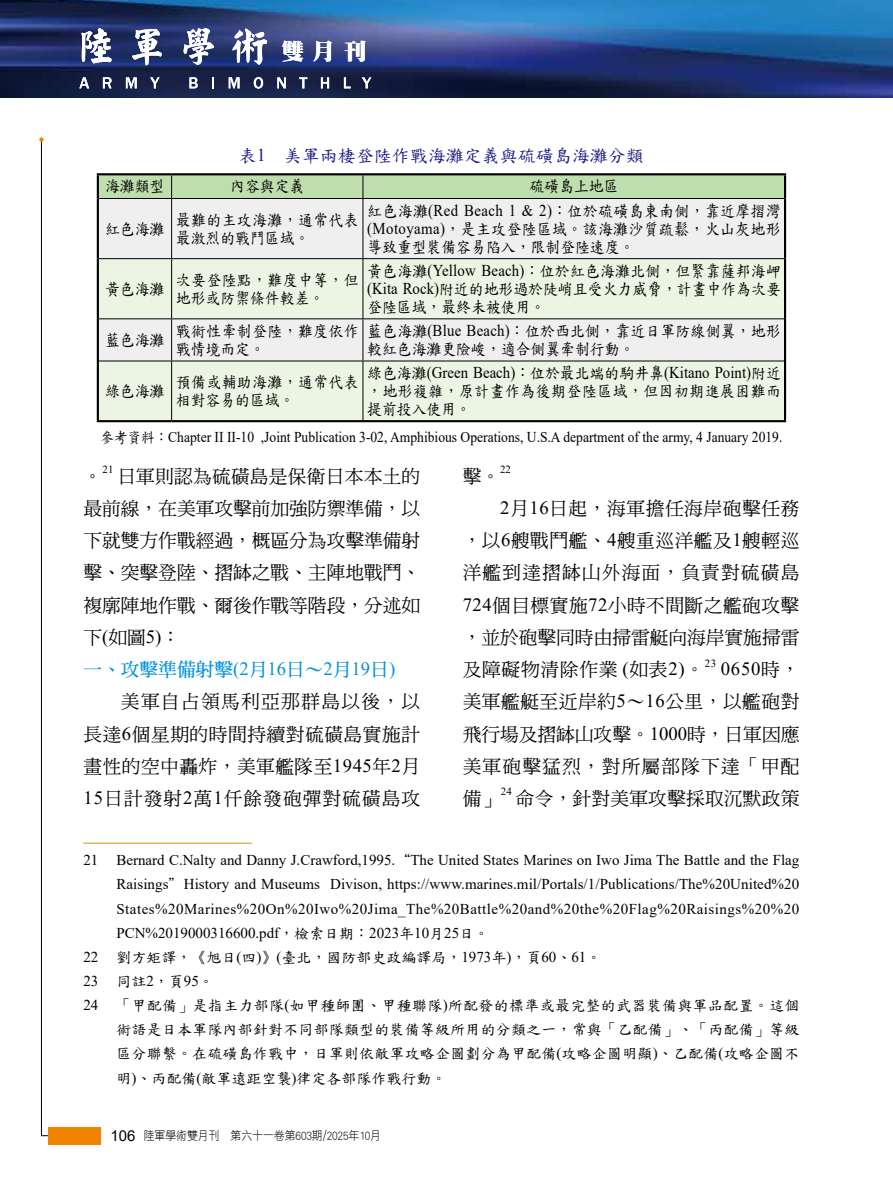
<style>
.page{position:relative;width:893px;height:1191px;background:#fff}
.page>*{position:absolute;margin:0;border:0;box-sizing:border-box;transform-origin:0 0}
.t1{font:22.5px "DF Ming W12 WIN BF";color:#fff}
.t2{font:18.75px/32.2px "DF Ming Md HK BF";letter-spacing:.025em;color:#000;text-align:justify}
.t3{font:18.75px "DF Ming Bd HK BF";color:#0091db}
.t4{font:18.75px "Times New Roman";color:#000}
.t5{font:18px "DF Kai Shu SB Estd BF";color:#1b1c80}
.t6{font:16.5px/18px "DF Kai Shu SB Estd BF";color:#000;text-align:justify;scale:.9 1}
.t7{font:16.5px/18px "DF Kai Shu SB Estd BF";letter-spacing:.03em;color:#000;scale:.9 1}
.t8{font:16.5px "Times New Roman";color:#000;scale:.9 1}
.t9{font:16.5px/18px "DF Kai Shu SB Estd BF";letter-spacing:.035em;color:#000;scale:.9 1}
.t10{font:15px/24.2px "Times New Roman";color:#000;text-align:justify}
.t11{font:15px/24.2px "DF Kai Shu SB Estd BF";letter-spacing:.01em;color:#000;text-align:justify}
.t12{font:15px "Times New Roman";color:#000;scale:.9 1}
.t13{font:12px "DF Hei Lt HKP BF";color:#000;scale:.9 1}
.t14{font:10.95px "Times New Roman";letter-spacing:.01em;color:#000}
.s1{font-family:"Times New Roman"}
.s2{font-family:"DF Kai Shu SB Estd BF"}
.s3{font-family:"DF Ming Md HK BF"}
.s4{font-family:"Arial";font-size:15px}
</style>
<div class="page">
<img style="left:0;top:0;width:893px;height:97px">
<svg style="left:79px;top:77px;width:10px;height:11px"></svg>
<svg style="left:103px;top:77px;width:9px;height:11px"></svg>
<svg style="left:126px;top:77px;width:11px;height:11px"></svg>
<svg style="left:150px;top:77px;width:10px;height:11px"></svg>
<svg style="left:189px;top:77px;width:9px;height:11px"></svg>
<svg style="left:212px;top:77px;width:2px;height:11px"></svg>
<svg style="left:229px;top:77px;width:11px;height:11px"></svg>
<svg style="left:254px;top:77px;width:9px;height:12px"></svg>
<svg style="left:277px;top:77px;width:9px;height:11px"></svg>
<svg style="left:299px;top:77px;width:8px;height:11px"></svg>
<svg style="left:321px;top:77px;width:8px;height:11px"></svg>
<svg style="left:344px;top:77px;width:7px;height:11px"></svg>
<svg style="left:362px;top:77px;width:9px;height:11px"></svg>
<svg style="left:81px;top:28px;width:31px;height:35px"></svg>
<svg style="left:132px;top:29px;width:30px;height:37px"></svg>
<svg style="left:184px;top:28px;width:30px;height:37px"></svg>
<svg style="left:232px;top:29px;width:35px;height:36px"></svg>
<svg style="left:41px;top:142px;width:48px;height:994px"></svg>
<div style="left:48px;top:1127px;width:53px;height:17px;background:#f08300"></div>
<svg style="left:39px;top:137px;width:5px;height:5px"></svg>
<hr style="left:83px;top:842px;width:169px;height:1px;background:#be9a11">
<div style="left:99px;top:199px;width:685px;height:59px;background:#efefef"></div>
<svg style="left:99px;top:259px;width:685px;height:161px;fill:#ecf5e3"></svg>
<div style="left:99px;top:175px;width:685px;height:23px;background:#bfdeae"></div>
<hr style="left:99px;top:198px;width:73px;height:1px;background:#000">
<hr style="left:172px;top:198px;width:191px;height:1px;background:#000">
<hr style="left:171px;top:199px;width:1px;height:59px;background:#000">
<hr style="left:363px;top:198px;width:421px;height:1px;background:#000">
<hr style="left:363px;top:199px;width:1px;height:59px;background:#000">
<hr style="left:99px;top:258px;width:73px;height:1px;background:#000">
<hr style="left:172px;top:258px;width:191px;height:1px;background:#000">
<hr style="left:171px;top:259px;width:1px;height:59px;background:#000">
<hr style="left:363px;top:258px;width:421px;height:1px;background:#000">
<hr style="left:363px;top:259px;width:1px;height:59px;background:#000">
<hr style="left:99px;top:318px;width:73px;height:1px;background:#000">
<hr style="left:172px;top:318px;width:191px;height:1px;background:#000">
<hr style="left:171px;top:319px;width:1px;height:41px;background:#000">
<hr style="left:363px;top:318px;width:421px;height:1px;background:#000">
<hr style="left:363px;top:319px;width:1px;height:41px;background:#000">
<hr style="left:99px;top:360px;width:73px;height:1px;background:#000">
<hr style="left:172px;top:360px;width:191px;height:1px;background:#000">
<hr style="left:171px;top:361px;width:1px;height:59px;background:#000">
<hr style="left:363px;top:360px;width:421px;height:1px;background:#000">
<hr style="left:363px;top:361px;width:1px;height:59px;background:#000">
<hr style="left:97px;top:173px;width:75px;height:2px;background:#000">
<hr style="left:97px;top:175px;width:2px;height:23px;background:#000">
<hr style="left:172px;top:173px;width:191px;height:2px;background:#000">
<hr style="left:363px;top:173px;width:423px;height:2px;background:#000">
<hr style="left:784px;top:175px;width:2px;height:23px;background:#000">
<hr style="left:97px;top:198px;width:2px;height:61px;background:#000">
<hr style="left:784px;top:198px;width:2px;height:61px;background:#000">
<hr style="left:97px;top:259px;width:2px;height:60px;background:#000">
<hr style="left:784px;top:259px;width:2px;height:60px;background:#000">
<hr style="left:97px;top:319px;width:2px;height:42px;background:#000">
<hr style="left:784px;top:319px;width:2px;height:42px;background:#000">
<hr style="left:97px;top:361px;width:2px;height:59px;background:#000">
<hr style="left:784px;top:361px;width:2px;height:59px;background:#000">
<hr style="left:97px;top:420px;width:75px;height:2px;background:#000">
<hr style="left:172px;top:420px;width:191px;height:2px;background:#000">
<hr style="left:363px;top:420px;width:423px;height:2px;background:#000">
<p class="t1" style="left:282px;top:40px;width:87px">雙月刊</p>
<p class="t5" style="left:239px;top:146px;width:407px">表<span class="s1">1</span>　美軍兩棲登陸作戰海灘定義與硫磺島海灘分類</p>
<p class="t6" style="left:105px;top:177px;width:67px">海灘類型</p>
<p class="t6" style="left:230px;top:177px;width:84px">內容與定義</p>
<p class="t6" style="left:529px;top:177px;width:100px">硫磺島上地區</p>
<p class="t6" style="left:105px;top:219px;width:67px">紅色海灘</p>
<p class="t7" style="left:176px;top:210px;width:205px">最難的主攻海灘，通常代表最激烈的戰鬥區域。</p>
<p class="t6" style="left:367px;top:202px;width:461px">紅色海灘<span class="s1">(Red Beach 1 &amp; 2)</span>：位於硫磺島東南側，靠近摩摺灣<span class="s1">(Motoyama)</span>，是主攻登陸區域。該海灘沙質疏鬆，火山灰地形導致重型裝備容易陷入，限制登陸速度。</p>
<p class="t6" style="left:105px;top:280px;width:67px">黃色海灘</p>
<p class="t6" style="left:176px;top:271px;width:205px">次要登陸點，難度中等，但地形或防禦條件較差。</p>
<p class="t6" style="left:367px;top:262px;width:461px">黃色海灘<span class="s1">(Yellow Beach)</span>：位於紅色海灘北側，但緊靠薩邦海岬<span class="s1">(Kita Rock)</span>附近的地形過於陡峭且受火力威脅，計畫中作為次要登陸區域，最終未被使用。</p>
<p class="t6" style="left:105px;top:331px;width:67px">藍色海灘</p>
<p class="t7" style="left:176px;top:322px;width:205px">戰術性牽制登陸，難度依作戰情境而定。</p>
<p class="t6" style="left:367px;top:322px;width:461px">藍色海灘<span class="s1">(Blue Beach)</span>：位於西北側，靠近日軍防線側翼，地形較紅色海灘更險峻，適合側翼牽制行動。</p>
<p class="t6" style="left:105px;top:382px;width:67px">綠色海灘</p>
<p class="t7" style="left:176px;top:373px;width:205px">預備或輔助海灘，通常代表相對容易的區域。</p>
<p class="t8" style="left:367px;top:361px;width:461px"><span class="s2">綠色海灘</span>(Green Beach)<span class="s2">：位於最北端的駒井鼻</span>(Kitano Point)<span class="s2">附近</span></p>
<p class="t9" style="left:367px;top:382px;width:461px">，地形複雜，原計畫作為後期登陸區域，但因初期進展困難而提前投入使用。</p>
<p class="t12" style="left:100px;top:426px;width:759px"><span class="s2">參考資料：</span>Chapter II II-10 ,Joint Publication 3-02, Amphibious Operations, U.S.A department of the army, 4 January 2019.</p>
<p class="t14" style="left:102px;top:462px;width:13px">21</p>
<p class="t2" style="left:83px;top:460px;width:338px;text-indent:34px">日軍則認為硫磺島是保衛日本本土的最前線，在美軍攻擊前加強防禦準備，以下就雙方作戰經過，概區分為攻擊準備射擊、突擊登陸、摺缽之戰、主陣地戰鬥、複廓陣地作戰、爾後作戰等階段，分述如下<span class="s1">(</span>如圖<span class="s1">5)</span>：</p>
<p class="t3" style="left:83px;top:660px;width:313px">一、攻擊準備射擊<span class="s1">(2</span>月<span class="s1">16</span>日～<span class="s1">2</span>月<span class="s1">19</span>日<span class="s1">)</span></p>
<p class="t2" style="left:83px;top:685px;width:338px;text-indent:38px">美軍自占領馬利亞那群島以後，以長達<span class="s1">6</span>個星期的時間持續對硫磺島實施計畫性的空中轟炸，美軍艦隊至<span class="s1">1945</span>年<span class="s1">2</span>月<span class="s1">15</span>日計發射<span class="s1">2</span>萬<span class="s1">1</span>仟餘發砲彈對硫磺島攻</p>
<p class="t2" style="left:83px;top:460px;width:20px">。</p>
<p class="t2" style="left:463px;top:460px;width:39px">擊。</p>
<p class="t14" style="left:500px;top:462px;width:12px">22</p>
<p class="t2" style="left:463px;top:492px;width:338px;text-indent:38px"><span class="s1">2</span>月<span class="s1">16</span>日起，海軍擔任海岸砲擊任務，以<span class="s1">6</span>艘戰鬥艦、<span class="s1">4</span>艘重巡洋艦及<span class="s1">1</span>艘輕巡洋艦到達摺缽山外海面，負責對硫磺島<span class="s1">724</span>個目標實施<span class="s1">72</span>小時不間斷之艦砲攻擊，並於砲擊同時由掃雷艇向海岸實施掃雷及障礙物清除作業 <span class="s1">(</span>如表<span class="s1">2)</span>。</p>
<p class="t14" style="left:705px;top:655px;width:13px">23</p>
<p class="t4" style="left:721px;top:655px;width:80px">0650<span class="s3">時，</span></p>
<p class="t2" style="left:463px;top:685px;width:338px">美軍艦艇至近岸約<span class="s1">5</span>～<span class="s1">16</span>公里，以艦砲對飛行場及摺缽山攻擊。<span class="s1">1000</span>時，日軍因應美軍砲擊猛烈，對所屬部隊下達「甲配備」</p>
<p class="t14" style="left:501px;top:784px;width:13px">24</p>
<p class="t2" style="left:516px;top:782px;width:285px">命令，針對美軍攻擊採取沉默政策</p>
<p class="t10" style="left:116px;top:847px;width:685px;text-indent:-33px">21 Bernard C.Nalty and Danny J.Crawford,1995.<span class="s2">“</span>The United States Marines on Iwo Jima The Battle and the Flag Raisings<span class="s2">＂</span>History and Museums Divison, https://www.marines.mil/Portals/1/Publications/The%20United%20<br>States%20Marines%20On%20Iwo%20Jima_The%20Battle%20and%20the%20Flag%20Raisings%20%20<br>PCN%2019000316600.pdf<span class="s2">，檢索日期：</span>2023<span class="s2">年</span>10<span class="s2">月</span>25<span class="s2">日。</span></p>
<p class="t11" style="left:83px;top:945px;width:519px"><span class="s1">22</span> 劉方矩譯，《旭日<span class="s1">(</span>四<span class="s1">)</span>》<span class="s1">(</span>臺北，國防部史政編譯局，<span class="s1">1973</span>年<span class="s1">)</span>，頁<span class="s1">60</span>、<span class="s1">61</span>。</p>
<p class="t10" style="left:83px;top:968px;width:132px">23 <span class="s2">同註</span>2<span class="s2">，頁</span>95<span class="s2">。</span></p>
<p class="t11" style="left:116px;top:993px;width:685px;text-indent:-33px"><span class="s1">24</span> 「甲配備」是指主力部隊<span class="s1">(</span>如甲種師團、甲種聯隊<span class="s1">)</span>所配發的標準或最完整的武器裝備與軍品配置。這個術語是日本軍隊內部針對不同部隊類型的裝備等級所用的分類之一，常與「乙配備」、「丙配備」等級區分聯繫。在硫磺島作戰中，日軍則依敵軍攻略企圖劃分為甲配備<span class="s1">(</span>攻略企圖明顯<span class="s1">)</span>、乙配備<span class="s1">(</span>攻略企圖不明<span class="s1">)</span>、丙配備<span class="s1">(</span>敵軍遠距空襲<span class="s1">)</span>律定各部隊作戰行動。</p>
<p class="t13" style="left:111px;top:1129px;width:302px"><span class="s4">106</span> 陸軍學術雙月刊　第六十一卷第603期/2025年10月</p>
</div>
